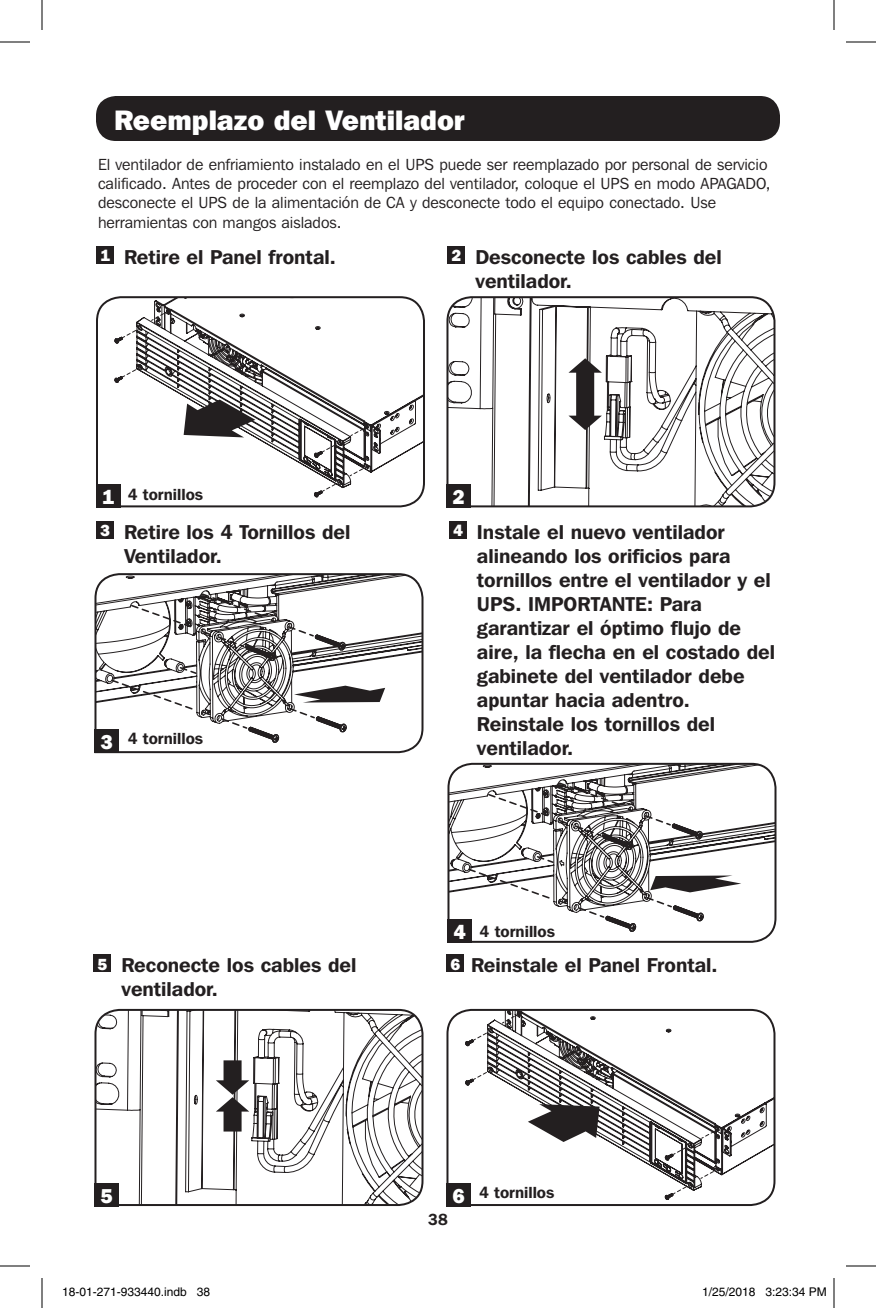
<style>
.page{position:relative;width:876px;height:1308px;background:#fff}
.page>*{position:absolute;margin:0;border:0;box-sizing:border-box;transform-origin:0 0}
.t1{font:800 28px "Franklin Gothic IT Cby BT";color:#fff}
.t2{font:600 20px/24px "Franklin Gothic IT Cby BT";color:#231f20}
.t3{font:800 20px "Franklin Gothic IT Cby BT";color:#fff}
.t4{font:16px/19.2px "Franklin Gothic IT Cby BT";color:#231f20}
.t5{font:600 16px "Franklin Gothic IT Cby BT";color:#231f20}
.t6{font:800 16px "Franklin Gothic IT Cby BT";color:#fff}
.t7{font:12px "Helvetica";color:#000}
</style>
<div class="page">
<div style="left:96px;top:96px;width:684px;height:45px;background:#231f20;border-radius:20px"></div>
<svg style="left:96px;top:296px;width:329px;height:212px"></svg>
<svg style="left:446px;top:296px;width:330px;height:212px"></svg>
<svg style="left:447px;top:762px;width:330px;height:181px"></svg>
<svg style="left:94px;top:573px;width:330px;height:181px"></svg>
<svg style="left:446px;top:1008px;width:330px;height:199px"></svg>
<svg style="left:94px;top:1008px;width:330px;height:199px"></svg>
<div style="left:96px;top:484px;width:24px;height:23px;background:#231f20"></div>
<div style="left:446px;top:484px;width:25px;height:23px;background:#231f20"></div>
<div style="left:447px;top:920px;width:25px;height:23px;background:#231f20"></div>
<div style="left:94px;top:729px;width:25px;height:24px;background:#231f20"></div>
<div style="left:446px;top:1183px;width:25px;height:23px;background:#231f20"></div>
<div style="left:94px;top:1183px;width:25px;height:23px;background:#231f20"></div>
<div style="left:447px;top:246px;width:18px;height:18px;background:#231f20"></div>
<div style="left:96px;top:521px;width:18px;height:18px;background:#231f20"></div>
<div style="left:449px;top:521px;width:18px;height:18px;background:#231f20"></div>
<div style="left:96px;top:246px;width:18px;height:18px;background:#231f20"></div>
<div style="left:93px;top:954px;width:18px;height:18px;background:#231f20"></div>
<div style="left:446px;top:954px;width:18px;height:18px;background:#231f20"></div>
<hr style="left:0;top:42px;width:30px;height:1px;background:#000">
<hr style="left:846px;top:42px;width:30px;height:1px;background:#000">
<hr style="left:0;top:1266px;width:30px;height:1px;background:#000">
<hr style="left:846px;top:1266px;width:30px;height:1px;background:#000">
<hr style="left:42px;top:0;width:1px;height:30px;background:#000">
<hr style="left:42px;top:1278px;width:1px;height:30px;background:#000">
<hr style="left:834px;top:0;width:1px;height:30px;background:#000">
<hr style="left:834px;top:1278px;width:1px;height:30px;background:#000">
<div style="left:155px;top:1288px;width:5px;height:8px;border:1px solid #fff;border-radius:50%"></div>
<div style="left:154px;top:1287px;width:7px;height:10px;border:1px solid #fff;border-radius:50%"></div>
<p class="t1" style="left:114px;top:102px;width:353px">Reemplazo del Ventilador</p>
<p class="t4" style="left:98px;top:155px;width:674px">El ventilador de enfriamiento instalado en el UPS puede ser reemplazado por personal de servicio calificado. Antes de proceder con el reemplazo del ventilador, coloque el UPS en modo APAGADO, desconecte el UPS de la alimentación de CA y desconecte todo el equipo conectado. Use herramientas con mangos aislados.</p>
<p class="t6" style="left:100px;top:245px;width:11px">1</p>
<p class="t2" style="left:124px;top:244px;width:213px">Retire el Panel frontal.</p>
<p class="t6" style="left:452px;top:245px;width:11px">2</p>
<p class="t2" style="left:475px;top:244px;width:248px">Desconecte los cables del ventilador.</p>
<p class="t5" style="left:128px;top:484px;width:77px">4 tornillos</p>
<p class="t3" style="left:102px;top:484px;width:14px">1</p>
<p class="t3" style="left:452px;top:484px;width:14px">2</p>
<p class="t6" style="left:100px;top:520px;width:11px">3</p>
<p class="t2" style="left:124px;top:519px;width:228px">Retire los 4 Tornillos del<br>Ventilador.</p>
<p class="t6" style="left:453px;top:520px;width:11px">4</p>
<p class="t2" style="left:477px;top:519px;width:300px">Instale el nuevo ventilador alineando los orificios para tornillos entre el ventilador y el<br>UPS. IMPORTANTE: Para garantizar el óptimo flujo de aire, la flecha en el costado del gabinete del ventilador debe apuntar hacia adentro.<br>Reinstale los tornillos del ventilador.</p>
<p class="t5" style="left:128px;top:729px;width:77px">4 tornillos</p>
<p class="t3" style="left:100px;top:729px;width:14px">3</p>
<p class="t3" style="left:453px;top:920px;width:14px">4</p>
<p class="t5" style="left:480px;top:921px;width:77px">4 tornillos</p>
<p class="t6" style="left:98px;top:954px;width:11px">5</p>
<p class="t2" style="left:121px;top:953px;width:236px">Reconecte los cables del ventilador.</p>
<p class="t6" style="left:451px;top:954px;width:11px">6</p>
<p class="t2" style="left:471px;top:953px;width:248px">Reinstale el Panel Frontal.</p>
<p class="t3" style="left:100px;top:1183px;width:14px">5</p>
<p class="t3" style="left:452px;top:1183px;width:14px">6</p>
<p class="t5" style="left:428px;top:1209px;width:21px">38</p>
<p class="t5" style="left:479px;top:1182px;width:77px">4 tornillos</p>
<p class="t7" style="left:62px;top:1285px;width:150px">18-01-271-933440.indb 38</p>
<p class="t7" style="left:702px;top:1285px;width:126px">1/25/2018 3:23:34 PM</p>
</div>
